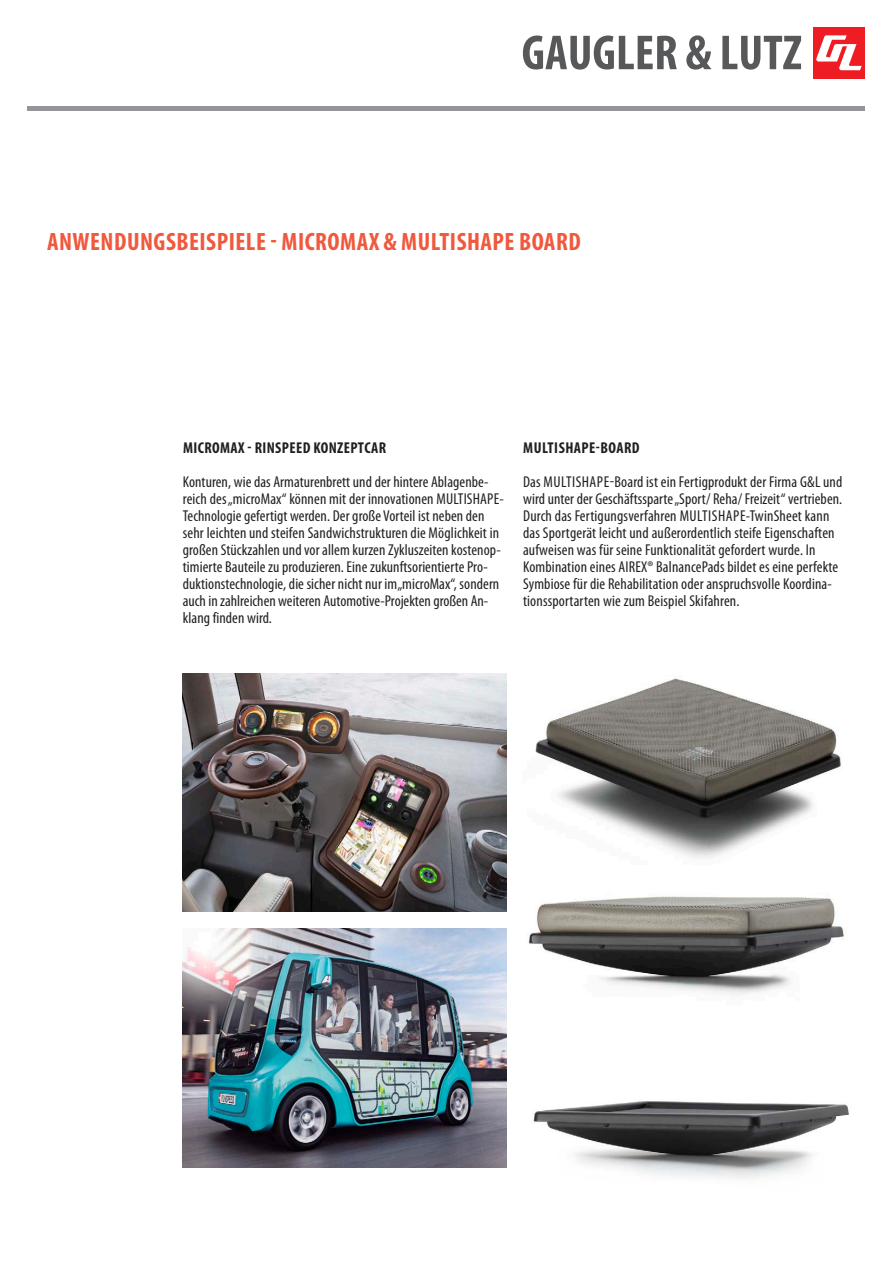
<style>
.page{position:relative;width:893px;height:1263px;background:#fff}
.page>*{position:absolute;margin:0;border:0;box-sizing:border-box;transform-origin:0 0}
.t1{font:700 condensed 25.2px "Myriad Pro";letter-spacing:.02em;color:#f0593e}
.t2{font:condensed 15.75px/17px "Myriad Pro";letter-spacing:.005em;color:#231f20}
.t3{font:700 condensed 15.75px "Myriad Pro";letter-spacing:.025em;color:#231f20}
</style>
<div class="page">
<div style="left:28px;top:106px;width:837px;height:5px;background:#939598"></div>
<img style="left:497px;top:1086px;width:352px;height:93px">
<img style="left:493px;top:869px;width:351px;height:195px">
<img style="left:493px;top:673px;width:348px;height:192px">
<img style="left:183px;top:929px;width:323px;height:238px">
<img style="left:183px;top:674px;width:323px;height:238px">
<svg style="left:523px;top:36px;width:154px;height:34px"></svg>
<svg style="left:686px;top:35px;width:25px;height:35px"></svg>
<svg style="left:722px;top:36px;width:79px;height:34px"></svg>
<div style="left:813px;top:27px;width:51px;height:51px;background:#ee1d23"></div>
<svg style="left:816px;top:35px;width:46px;height:35px"></svg>
<h1 class="t1" style="left:47px;top:226px;width:535px">ANWENDUNGSBEISPIELE - MICROMAX &amp; MULTISHAPE BOARD</h1>
<p class="t3" style="left:183px;top:438px;width:205px">MICROMAX - RINSPEED KONZEPTCAR</p>
<p class="t2" style="left:183px;top:473px;width:322px">Konturen, wie das Armaturenbrett und der hintere Ablagenbe&shy;reich des „microMax“ können mit der innovationen MULTISHAPE-Technologie gefertigt werden. Der große Vorteil ist neben den sehr leichten und steifen Sandwichstrukturen die Möglichkeit in großen Stückzahlen und vor allem kurzen Zykluszeiten kostenop&shy;timierte Bauteile zu produzieren. Eine zukunftsorientierte Pro&shy;duktionstechnologie, die sicher nicht nur im„microMax“, sondern auch in zahlreichen weiteren Automotive-Projekten großen An&shy;klang finden wird.</p>
<p class="t3" style="left:523px;top:438px;width:118px">MULTISHAPE-BOARD</p>
<p class="t2" style="left:523px;top:473px;width:321px">Das MULTISHAPE-Board ist ein Fertigprodukt der Firma G&amp;L und wird unter der Geschäftssparte „Sport/ Reha/ Freizeit“ vertrieben.<br>Durch das Fertigungsverfahren MULTISHAPE-TwinSheet kann das Sportgerät leicht und außerordentlich steife Eigenschaften aufweisen was für seine Funktionalität gefordert wurde. In Kombination eines AIREX® BalnancePads bildet es eine perfekte Symbiose für die Rehabilitation oder anspruchsvolle Koordina&shy;tionssportarten wie zum Beispiel Skifahren.</p>
</div>
